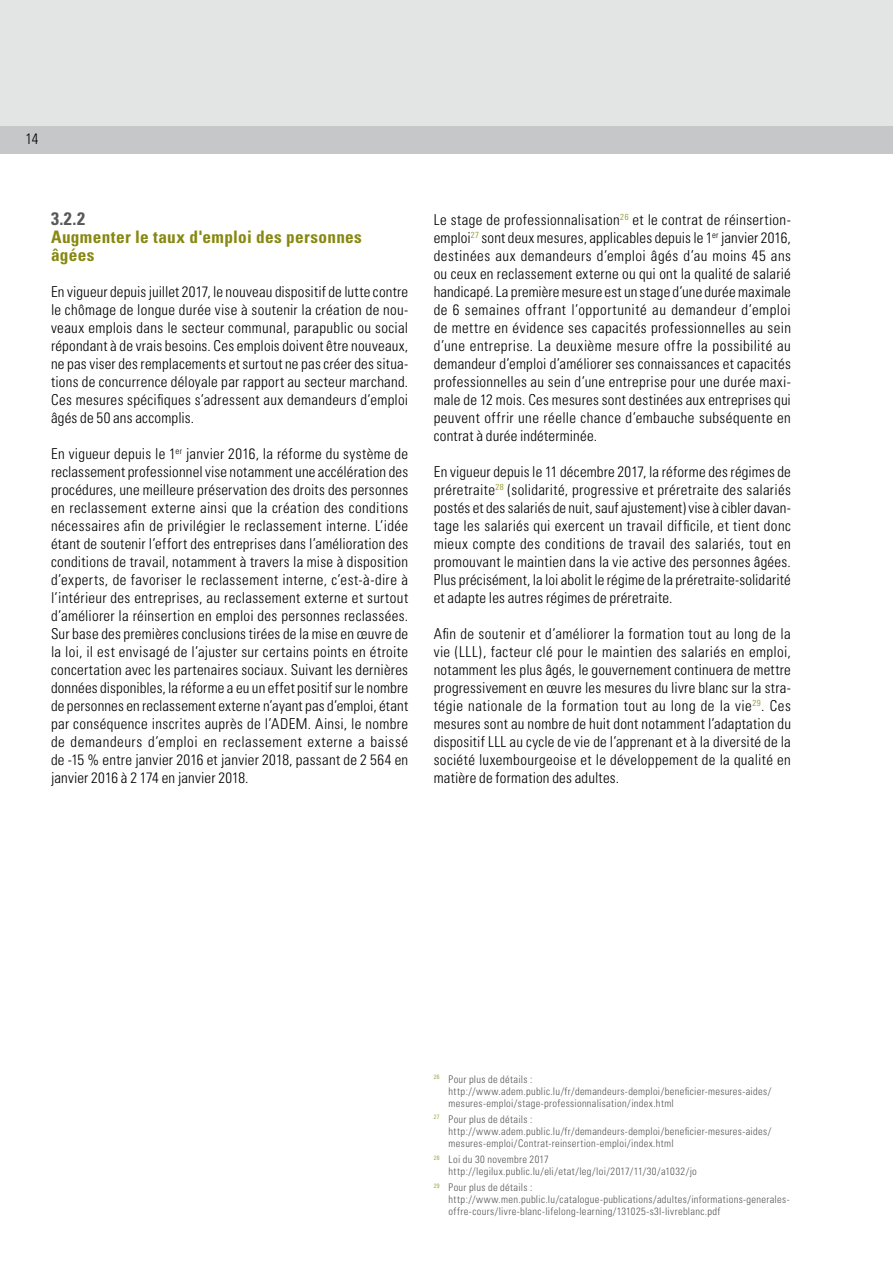
<style>
.page{position:relative;width:893px;height:1263px;background:#fff}
.page>*{position:absolute;margin:0;border:0;box-sizing:border-box;transform-origin:0 0}
.t1{font:700 condensed 18px "Univers";color:#58585a}
.t2{font:700 condensed 17.25px/18px "Univers";letter-spacing:.02em;color:#878810}
.t3{font:300 condensed 15px/18px "Univers";letter-spacing:.015em;color:#000;text-align:justify}
.t4{font:300 condensed 10.5px/12px "Univers";letter-spacing:.03em;color:#58585a}
</style>
<div class="page">
<div style="left:0;top:0;width:893px;height:126px;background:#e3e4e4"></div>
<div style="left:0;top:126px;width:893px;height:27px;background:#c6c7c8"></div>
<p class="t3" style="left:26px;top:130px;width:15px">14</p>
<p class="t1" style="left:51px;top:208px;width:36px">3.2.2</p>
<p class="t2" style="left:51px;top:228px;width:312px">Augmenter le taux d'emploi des personnes âgées</p>
<p class="t3" style="left:51px;top:283px;width:359px">En vigueur depuis juillet 2017, le nouveau dispositif de lutte contre le chômage de longue durée vise à soutenir la création de nou&shy;veaux emplois dans le secteur communal, parapublic ou social répondant à de vrais besoins. Ces emplois doivent être nouveaux, ne pas viser des remplacements et surtout ne pas créer des situa&shy;tions de concurrence déloyale par rapport au secteur marchand.<br>Ces mesures spécifiques s’adressent aux demandeurs d’emploi âgés de 50 ans accomplis.</p>
<p class="t3" style="left:51px;top:445px;width:359px">En vigueur depuis le 1<sup>er</sup> janvier 2016, la réforme du système de reclassement professionnel vise notamment une accélération des procédures, une meilleure préservation des droits des personnes en reclassement externe ainsi que la création des conditions nécessaires afin de privilégier le reclassement interne. L’idée étant de soutenir l’effort des entreprises dans l’amélioration des conditions de travail, notamment à travers la mise à disposition d’experts, de favoriser le reclassement interne, c’est-à-dire à l’intérieur des entreprises, au reclassement externe et surtout d’améliorer la réinsertion en emploi des personnes reclassées.<br>Sur base des premières conclusions tirées de la mise en œuvre de la loi, il est envisagé de l’ajuster sur certains points en étroite concertation avec les partenaires sociaux. Suivant les dernières données disponibles, la réforme a eu un effet positif sur le nombre de personnes en reclassement externe n’ayant pas d’emploi, étant par conséquence inscrites auprès de l’ADEM. Ainsi, le nombre de demandeurs d’emploi en reclassement externe a baissé de -15 % entre janvier 2016 et janvier 2018, passant de 2 564 en janvier 2016 à 2 174 en janvier 2018.</p>
<p class="t3" style="left:434px;top:211px;width:359px">Le stage de professionnalisation<sup>26</sup> et le contrat de réinsertion&shy;emploi<sup>27</sup> sont deux mesures, applicables depuis le 1<sup>er</sup> janvier 2016, destinées aux demandeurs d’emploi âgés d’au moins 45 ans ou ceux en reclassement externe ou qui ont la qualité de salarié handicapé. La première mesure est un stage d’une durée maximale de 6 semaines offrant l’opportunité au demandeur d’emploi de mettre en évidence ses capacités professionnelles au sein d’une entreprise. La deuxième mesure offre la possibilité au demandeur d’emploi d’améliorer ses connaissances et capacités professionnelles au sein d’une entreprise pour une durée maxi&shy;male de 12 mois. Ces mesures sont destinées aux entreprises qui peuvent offrir une réelle chance d’embauche subséquente en contrat à durée indéterminée.</p>
<p class="t3" style="left:434px;top:463px;width:359px">En vigueur depuis le 11 décembre 2017, la réforme des régimes de préretraite<sup>28</sup> (solidarité, progressive et préretraite des salariés postés et des salariés de nuit, sauf ajustement) vise à cibler davan&shy;tage les salariés qui exercent un travail difficile, et tient donc mieux compte des conditions de travail des salariés, tout en promouvant le maintien dans la vie active des personnes âgées.<br>Plus précisément, la loi abolit le régime de la préretraite-solidarité et adapte les autres régimes de préretraite.</p>
<p class="t3" style="left:434px;top:625px;width:359px">Afin de soutenir et d’améliorer la formation tout au long de la vie (LLL), facteur clé pour le maintien des salariés en emploi, notamment les plus âgés, le gouvernement continuera de mettre progressivement en œuvre les mesures du livre blanc sur la stra&shy;tégie nationale de la formation tout au long de la vie<sup>29</sup>. Ces mesures sont au nombre de huit dont notamment l’adaptation du dispositif LLL au cycle de vie de l’apprenant et à la diversité de la société luxembourgeoise et le développement de la qualité en matière de formation des adultes.</p>
<p class="t4" style="left:449px;top:1073px;width:324px;text-indent:-15px"><sup>26</sup> Pour plus de détails : http://www.adem.public.lu/fr/demandeurs-demploi/beneficier-mesures-aides/ mesures-emploi/stage-professionnalisation/index.html</p>
<p class="t4" style="left:449px;top:1113px;width:324px;text-indent:-15px"><sup>27</sup> Pour plus de détails : http://www.adem.public.lu/fr/demandeurs-demploi/beneficier-mesures-aides/ mesures-emploi/Contrat-reinsertion-emploi/index.html</p>
<p class="t4" style="left:449px;top:1153px;width:250px;text-indent:-15px"><sup>28</sup> Loi du 30 novembre 2017 http://legilux.public.lu/eli/etat/leg/loi/2017/11/30/a1032/jo</p>
<p class="t4" style="left:449px;top:1182px;width:342px;text-indent:-15px"><sup>29</sup> Pour plus de détails : http://www.men.public.lu/catalogue-publications/adultes/informations-generales&shy;offre-cours/livre-blanc-lifelong-learning/131025-s3l-livreblanc.pdf</p>
</div>
